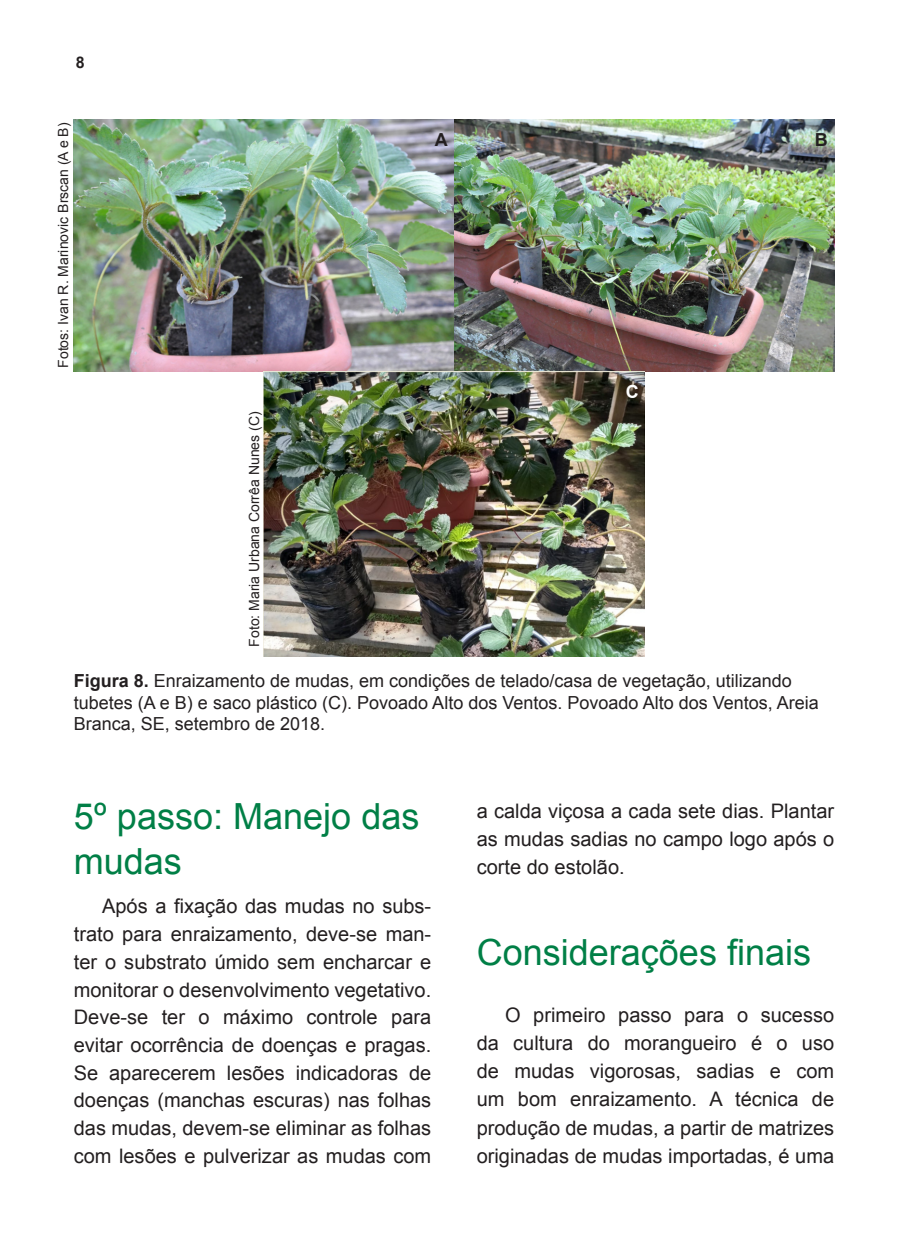
<style>
.page{position:relative;width:908px;height:1248px;background:#fff}
.page>*{position:absolute;margin:0;border:0;box-sizing:border-box;transform-origin:0 0}
.t1{font:36px/44.8px "Arial";color:#007f46}
.t2{font:20px/27.8px "Arial";color:#231f20;text-align:justify}
.t3{font:18px/21.6px "Arial";color:#231f20}
.t4{font:700 18px "Arial";color:#231f20}
.t5{font:700 18px "Arial";color:#fff}
.t6{font:700 16px "Arial";color:#231f20}
.t7{font:14px "Arial";color:#231f20}
.s1{font-weight:700}
</style>
<div class="page">
<img style="left:74px;top:119px;width:759px;height:252px">
<img style="left:264px;top:372px;width:379px;height:285px">
<p class="t6" style="left:76px;top:52px;width:10px">8</p>
<p class="t7" style="left:54px;top:368px;width:247px;rotate:-90deg">Fotos: Ivan R. Marinovic Brscan (A e B)</p>
<p class="t7" style="left:245px;top:646px;width:236px;rotate:-90deg">Foto: Maria Urbana Corrêa Nunes (C)</p>
<p class="t4" style="left:434px;top:127px;width:14px">A</p>
<p class="t4" style="left:814px;top:127px;width:14px">B</p>
<p class="t5" style="left:625px;top:380px;width:14px">C</p>
<p class="t3" style="left:74px;top:670px;width:746px"><span class="s1">Figura 8.</span> Enraizamento de mudas, em condições de telado/casa de vegetação, utilizando tubetes (A e B) e saco plástico (C). Povoado Alto dos Ventos. Povoado Alto dos Ventos, Areia<br>Branca, SE, setembro de 2018.</p>
<h1 class="t1" style="left:74px;top:794px;width:347px">5º passo: Manejo das mudas</h1>
<p class="t2" style="left:74px;top:892px;width:359px;text-indent:28px">Após a fixação das mudas no subs&shy;trato para enraizamento, deve-se man&shy;ter o substrato úmido sem encharcar e monitorar o desenvolvimento vegetativo.<br>Deve-se ter o máximo controle para evitar ocorrência de doenças e pragas.<br>Se aparecerem lesões indicadoras de doenças (manchas escuras) nas folhas das mudas, devem-se eliminar as folhas com lesões e pulverizar as mudas com</p>
<p class="t2" style="left:476px;top:796px;width:359px">a calda viçosa a cada sete dias. Plantar as mudas sadias no campo logo após o corte do estolão.</p>
<h1 class="t1" style="left:476px;top:930px;width:336px">Considerações finais</h1>
<p class="t2" style="left:476px;top:1000px;width:359px;text-indent:28px">O primeiro passo para o sucesso da cultura do morangueiro é o uso de mudas vigorosas, sadias e com um bom enraizamento. A técnica de produção de mudas, a partir de matrizes originadas de mudas importadas, é uma</p>
</div>
